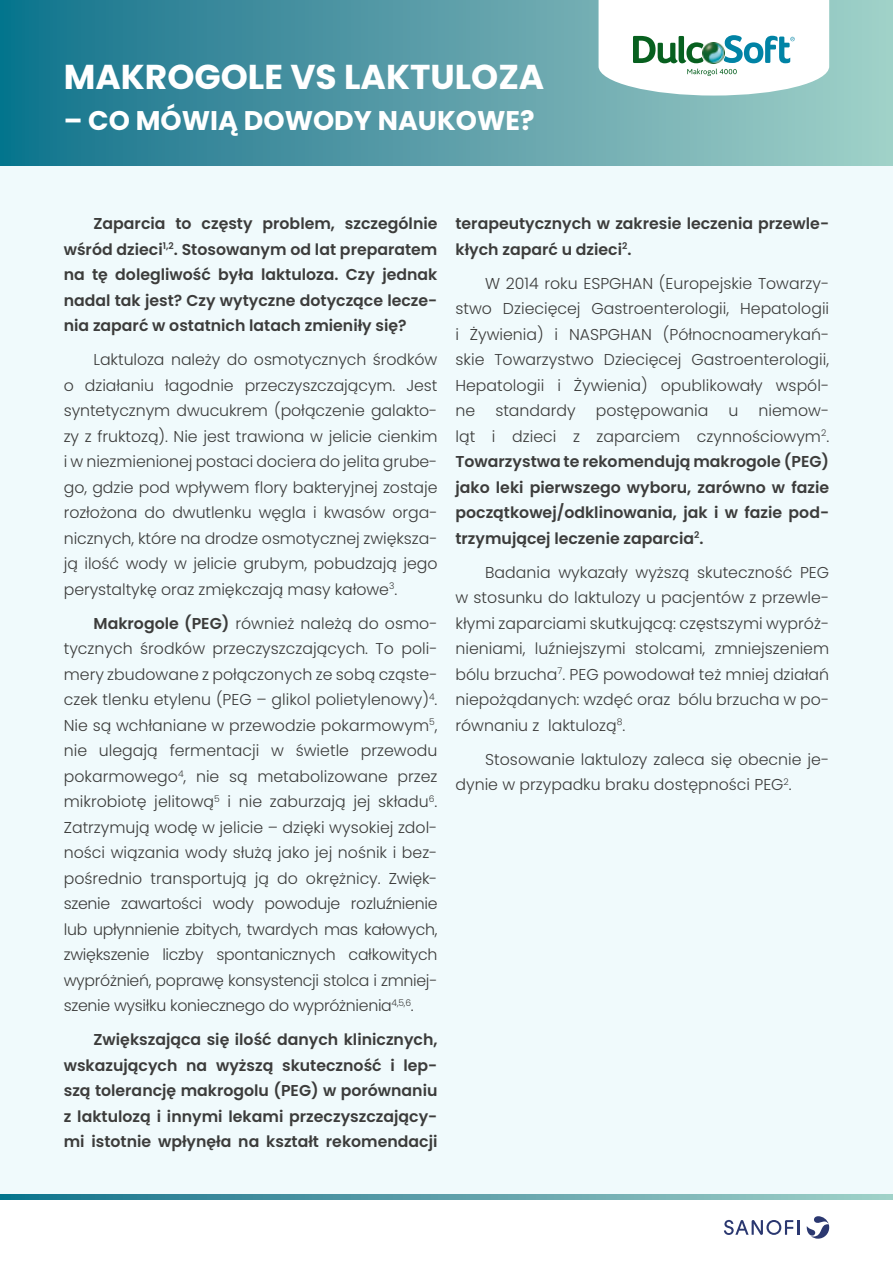
<style>
.page{position:relative;width:893px;height:1263px;background:#fff}
.page>*{position:absolute;margin:0;border:0;box-sizing:border-box;transform-origin:0 0}
.t1{font:700 34.5px "Poppins";color:#fff}
.t2{font:700 27px "Poppins";color:#fff}
.t3{font:300 15.75px/25.5px "Poppins";color:#3c3c3b;text-align:justify}
.t4{font:600 15.75px/25.5px "Poppins";color:#3c3c3b;text-align:justify}
.s1{font-weight:600}
.s2{font-weight:300}
</style>
<div class="page">
<div style="left:0;top:153px;width:893px;height:1044px;background:#f0fafc"></div>
<div style="left:0;top:0;width:893px;height:166px;background:linear-gradient(to right,#13728c,#a4cfc8)"></div>
<svg style="left:599px;top:0;width:230px;height:96px"></svg>
<img style="left:703px;top:42px;width:21px;height:21px">
<svg style="left:0;top:1195px;width:893px;height:4px;background:#5ba0aa"></svg>
<svg style="left:724px;top:1220px;width:75px;height:15px"></svg>
<svg style="left:807px;top:1216px;width:22px;height:23px"></svg>
<h1 class="t1" style="left:64px;top:57px;width:482px">MAKROGOLE VS LAKTULOZA</h1>
<h2 class="t2" style="left:64px;top:105px;width:472px">– CO MÓWIĄ DOWODY NAUKOWE?</h2>
<p class="t4" style="left:64px;top:211px;width:375px;text-indent:30px">Zaparcia to częsty problem, szczególnie wśród dzieci<sup>1,2</sup>. Stosowanym od lat preparatem na tę dolegliwość była laktuloza. Czy jednak nadal tak jest? Czy wytyczne dotyczące lecze&shy;nia zaparć w ostatnich latach zmieniły się?</p>
<p class="t3" style="left:64px;top:347px;width:375px;text-indent:30px">Laktuloza należy do osmotycznych środków o działaniu łagodnie przeczyszczającym. Jest syntetycznym dwucukrem (połączenie galakto&shy;zy z fruktozą). Nie jest trawiona w jelicie cienkim i w niezmienionej postaci dociera do jelita grube&shy;go, gdzie pod wpływem flory bakteryjnej zostaje rozłożona do dwutlenku węgla i kwasów orga&shy;nicznych, które na drodze osmotycznej zwiększa&shy;ją ilość wody w jelicie grubym, pobudzają jego perystaltykę oraz zmiękczają masy kałowe<sup>3</sup>.</p>
<p class="t3" style="left:64px;top:610px;width:375px;text-indent:30px"><span class="s1">Makrogole (PEG)</span> również należą do osmo&shy;tycznych środków przeczyszczających. To poli&shy;mery zbudowane z połączonych ze sobą cząste&shy;czek tlenku etylenu (PEG – glikol polietylenowy)<sup>4</sup>.<br>Nie są wchłaniane w przewodzie pokarmowym<sup>5</sup>, nie ulegają fermentacji w świetle przewodu pokarmowego<sup>4</sup>, nie są metabolizowane przez mikrobiotę jelitową<sup>5</sup> i nie zaburzają jej składu<sup>6</sup>.<br>Zatrzymują wodę w jelicie – dzięki wysokiej zdol&shy;ności wiązania wody służą jako jej nośnik i bez&shy;pośrednio transportują ją do okrężnicy. Zwięk&shy;szenie zawartości wody powoduje rozluźnienie lub upłynnienie zbitych, twardych mas kałowych, zwiększenie liczby spontanicznych całkowitych wypróżnień, poprawę konsystencji stolca i zmniej&shy;szenie wysiłku koniecznego do wypróżnienia<sup>4,5,6</sup>.</p>
<p class="t4" style="left:64px;top:1027px;width:375px;text-indent:30px">Zwiększająca się ilość danych klinicznych, wskazujących na wyższą skuteczność i lep&shy;szą tolerancję makrogolu (PEG) w porównaniu z laktulozą i innymi lekami przeczyszczający&shy;mi istotnie wpłynęła na kształt rekomendacji</p>
<p class="t4" style="left:455px;top:211px;width:375px">terapeutycznych w zakresie leczenia przewle&shy;kłych zaparć u dzieci<sup>2</sup>.</p>
<p class="t3" style="left:455px;top:270px;width:375px;text-indent:30px">W 2014 roku ESPGHAN (Europejskie Towarzy&shy;stwo Dziecięcej Gastroenterologii, Hepatologii i Żywienia) i NASPGHAN (Północnoamerykań&shy;skie Towarzystwo Dziecięcej Gastroenterologii, Hepatologii i Żywienia) opublikowały wspól&shy;ne</p>
<p class="t4" style="left:455px;top:398px;width:375px;text-indent:303px"><span class="s2">niemow&shy;ląt i dzieci z zaparciem czynnościowym</span><sup>2</sup><span class="s2">.<br></span>Towarzystwa te rekomendują makrogole (PEG) jako leki pierwszego wyboru, zarówno w fazie początkowej/odklinowania, jak i w fazie pod&shy;trzymującej leczenie zaparcia<sup>2</sup>.</p>
<p class="t3" style="left:455px;top:559px;width:375px;text-indent:30px">Badania wykazały wyższą skuteczność PEG w stosunku do laktulozy u pacjentów z przewle&shy;kłymi zaparciami skutkującą: częstszymi wypróż&shy;nieniami, luźniejszymi stolcami, zmniejszeniem bólu brzucha<sup>7</sup>. PEG powodował też mniej działań niepożądanych: wzdęć oraz bólu brzucha w po&shy;równaniu z laktulozą<sup>8</sup>.</p>
<p class="t3" style="left:455px;top:746px;width:375px;text-indent:30px">Stosowanie laktulozy zaleca się obecnie je&shy;dynie w przypadku braku dostępności PEG<sup>2</sup>.</p>
<p class="t3" style="left:495px;top:398px;width:82px">standardy</p>
<p class="t3" style="left:596px;top:398px;width:114px">postępowania</p>
<p class="t3" style="left:728px;top:398px;width:11px">u</p>
</div>
